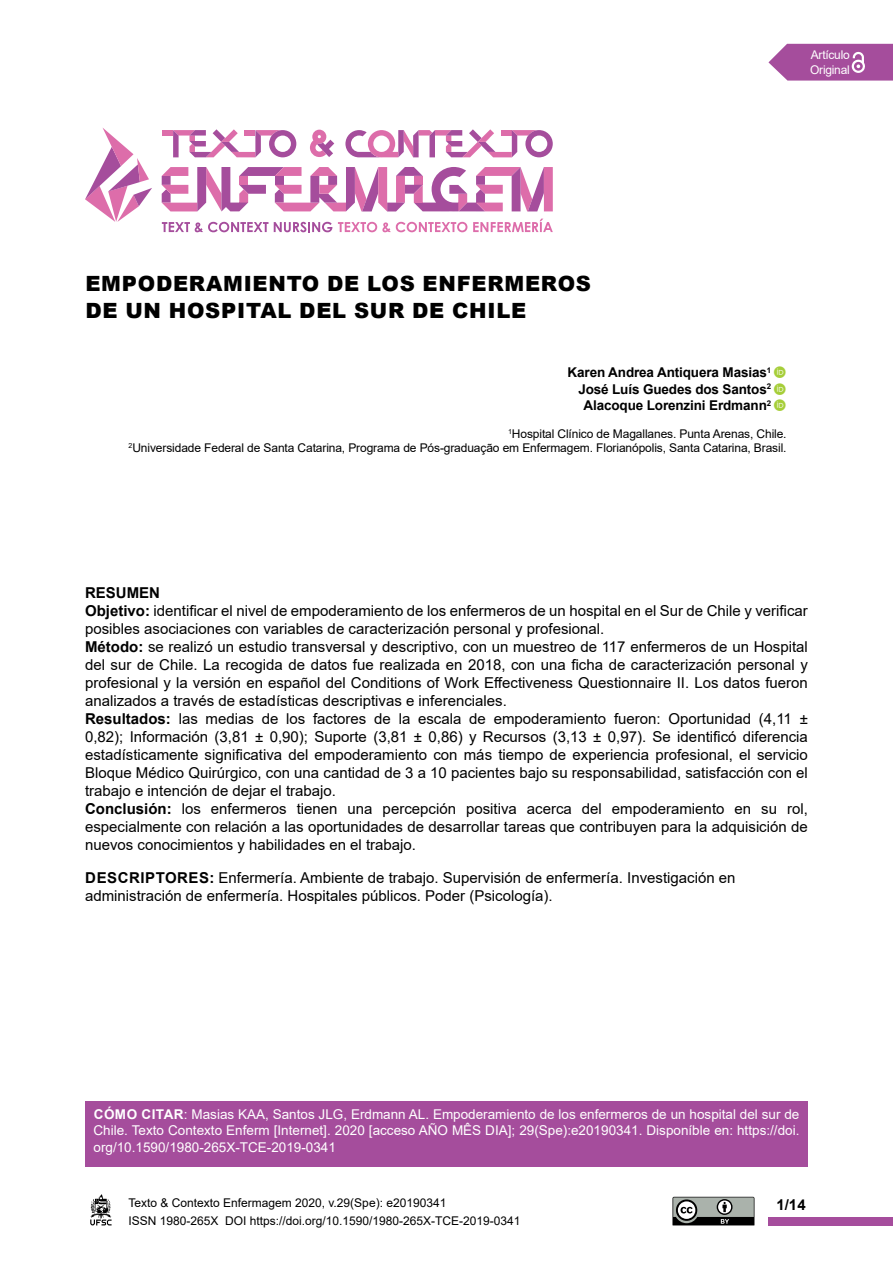
<style>
.page{position:relative;width:893px;height:1263px;background:#fff}
.page>*{position:absolute;margin:0;border:0;box-sizing:border-box;transform-origin:0 0}
.t1{font:900 21px/27px "Arial";letter-spacing:.035em;color:#000}
.t2{font:15px/18px "Arial";color:#000}
.t3{font:700 15px "Arial";color:#000}
.t4{font:13.5px/16.2px "Arial";color:#fff;text-align:justify}
.t5{font:700 13.5px/16.5px "Arial";letter-spacing:-.01em;color:#000;text-align:right}
.t6{font:12px/18px "Arial";letter-spacing:-.01em;color:#000}
.t7{font:12px/15px "Arial";letter-spacing:-.02em;color:#fff}
.s1{font-weight:700}
</style>
<div class="page">
<div style="left:769px;top:1217px;width:124px;height:8px;background:#a54d9c"></div>
<svg style="left:90px;top:1194px;width:22px;height:31px"></svg>
<svg style="left:162px;top:167px;width:391px;height:45px"></svg>
<div style="left:162px;top:130px;width:11px;height:6px;background:#dd6daa"></div>
<svg style="left:173px;top:129px;width:123px;height:28px"></svg>
<svg style="left:310px;top:129px;width:243px;height:28px"></svg>
<svg style="left:162px;top:222px;width:106px;height:10px"></svg>
<svg style="left:274px;top:222px;width:58px;height:10px"></svg>
<svg style="left:338px;top:222px;width:129px;height:10px"></svg>
<svg style="left:473px;top:219px;width:80px;height:13px"></svg>
<svg style="left:85px;top:128px;width:67px;height:94px"></svg>
<svg style="left:768px;top:44px;width:125px;height:37px;background:#af61a7"></svg>
<svg style="left:672px;top:1197px;width:83px;height:29px;background:#777b78"></svg>
<div style="left:85px;top:1101px;width:723px;height:66px;background:#a54d9c"></div>
<p class="t7" style="left:810px;top:47px;width:41px">Artículo<br>Original</p>
<h1 class="t1" style="left:85px;top:270px;width:507px">EMPODERAMIENTO DE LOS ENFERMEROS<br>DE UN HOSPITAL DEL SUR DE CHILE</h1>
<p class="t5" style="left:568px;top:365px;width:205px">Karen Andrea Antiquera Masias<sup>1<br></sup>José Luís Guedes dos Santos<sup>2<br></sup>Alacoque Lorenzini Erdmann<sup>2</sup></p>
<p class="t6" style="left:129px;top:426px;width:659px;line-height:14.4px;text-align:right"><sup>1</sup>Hospital Clínico de Magallanes. Punta Arenas, Chile.<br><sup>2</sup>Universidade Federal de Santa Catarina, Programa de Pós-graduação em Enfermagem. Florianópolis, Santa Catarina, Brasil.</p>
<p class="t2" style="left:85px;top:583px;width:724px"><span class="s1">RESUMEN<br>Objetivo:</span> identificar el nivel de empoderamiento de los enfermeros de un hospital en el Sur de Chile y verificar posibles asociaciones con variables de caracterización personal y profesional.<br><span class="s1">Método:</span> se realizó un estudio transversal y descriptivo, con un muestreo de 117 enfermeros de un Hospital del sur de Chile. La recogida de datos fue realizada en 2018, con una ficha de caracterización personal y profesional y la versión en español del Conditions of Work Effectiveness Questionnaire II. Los datos fueron analizados a través de estadísticas descriptivas e inferenciales.<br><span class="s1">Resultados:</span> las medias de los factores de la escala de empoderamiento fueron: Oportunidad (4,11 ± 0,82); Información (3,81 ± 0,90); Suporte (3,81 ± 0,86) y Recursos (3,13 ± 0,97). Se identificó diferencia estadísticamente significativa del empoderamiento con más tiempo de experiencia profesional, el servicio Bloque Médico Quirúrgico, con una cantidad de 3 a 10 pacientes bajo su responsabilidad, satisfacción con el trabajo e intención de dejar el trabajo.<br><span class="s1">Conclusión:</span> los enfermeros tienen una percepción positiva acerca del empoderamiento en su rol, especialmente con relación a las oportunidades de desarrollar tareas que contribuyen para la adquisición de nuevos conocimientos y habilidades en el trabajo.</p>
<p class="t2" style="left:85px;top:868px;width:652px"><span class="s1">DESCRIPTORES:</span> Enfermería. Ambiente de trabajo. Supervisión de enfermería. Investigación en administración de enfermería. Hospitales públicos. Poder (Psicología).</p>
<p class="t4" style="left:94px;top:1106px;width:707px"><span class="s1">CÓMO CITAR</span>: Masias KAA, Santos JLG, Erdmann AL. Empoderamiento de los enfermeros de un hospital del sur de Chile. Texto Contexto Enferm [Internet]. 2020 [acceso AÑO MÊS DIA]; 29(Spe):e20190341. Disponíble en: https://doi. org/10.1590/1980-265X-TCE-2019-0341</p>
<p class="t6" style="left:128px;top:1194px;width:394px">Texto &amp; Contexto Enfermagem 2020, v.29(Spe): e20190341<br>ISSN 1980-265X DOI https://doi.org/10.1590/1980-265X-TCE-2019-0341</p>
<p class="t3" style="left:776px;top:1194px;width:31px">1/14</p>
</div>
